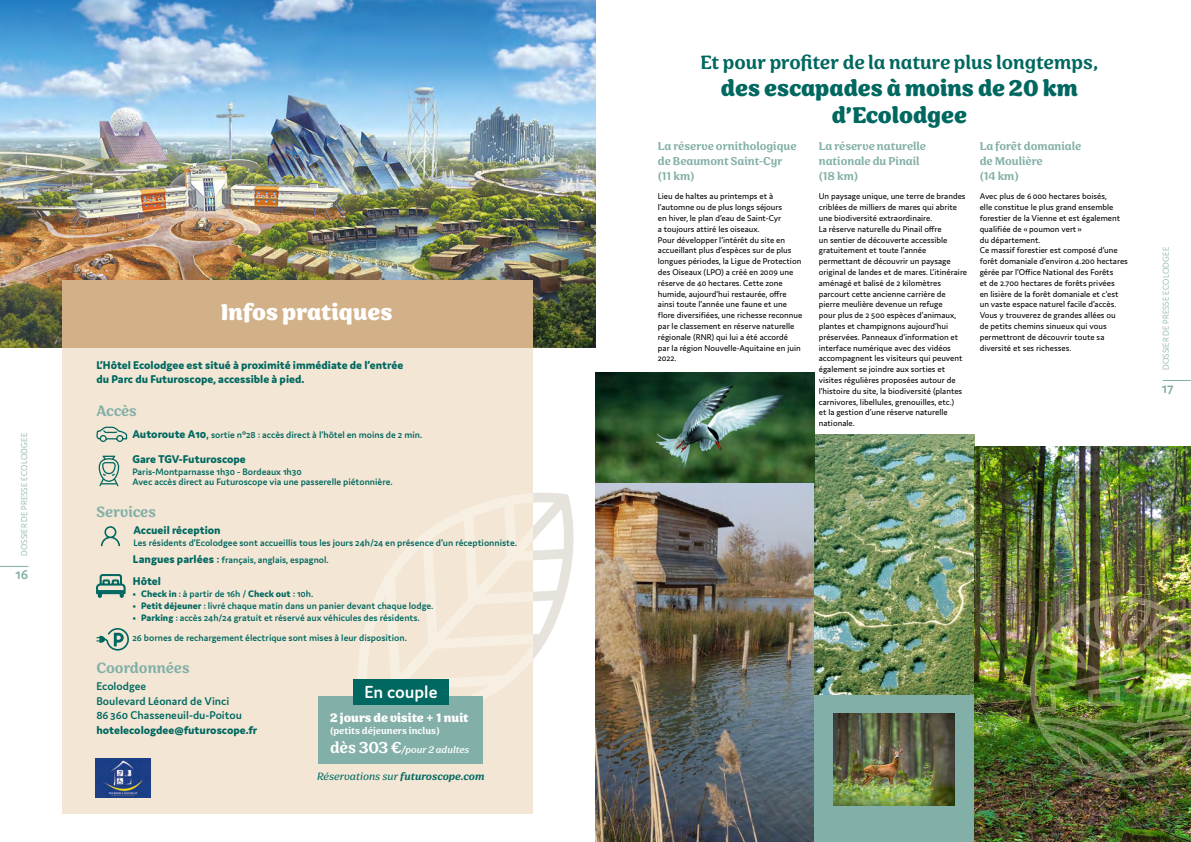
<style>
.page{position:relative;width:1191px;height:842px;background:#fff}
.page>*{position:absolute;margin:0;border:0;box-sizing:border-box;transform-origin:0 0}
.t1{font:700 26px/27px "Sirenia";color:#006860;text-align:center}
.t2{font:700 26px "Sirenia";color:#fff}
.t3{font:500 22px "Sirenia";color:#006860}
.t4{font:600 18.6px "Domus";color:#fff}
.t5{font:500 17px "Sirenia";color:#82afa7}
.t6{font:600 15px "Domus";color:#82afa7}
.t7{font:700 14px "Sirenia";color:#fff}
.t8{font:500 13px/15px "Sirenia";color:#82afa7}
.t9{font:800 12px/14.4px "Domus";color:#006860}
.t10{font:600 12px/14.4px "Domus";color:#006860}
.t11{font:italic 300 12px "Sirenia";color:#006860}
.t12{font:500 11px/19px "Sirenia";color:#fff}
.t13{font:600 10px/10px "Domus";color:#006860}
.t14{font:9px/10.8px "Domus";color:#000}
.t15{font:300 9px "Domus";color:#82afa7}
.s1{font-weight:800;font-size:12px}
.s2{font-size:12px}
.s3{font-weight:800}
.s4{font-size:18px}
.s5{font-weight:400;font-style:italic}
.s6{font-weight:500}
</style>
<div class="page">
<div style="left:62px;top:343px;width:471px;height:471px;background:#f3e6d5"></div>
<img style="left:0;top:0;width:595px;height:347px">
<div style="left:62px;top:280px;width:471px;height:67px;background:#d2b088"></div>
<img style="left:595px;top:373px;width:219px;height:469px">
<div style="left:814px;top:434px;width:160px;height:408px;background:#82afa7"></div>
<img style="left:814px;top:434px;width:160px;height:260px">
<img style="left:974px;top:447px;width:217px;height:395px">
<img style="left:833px;top:713px;width:121px;height:92px">
<svg style="left:352px;top:492px;width:222px;height:207px"></svg>
<svg style="left:1162px;top:380px;width:29px;height:1px"></svg>
<svg style="left:0;top:566px;width:28px;height:1px"></svg>
<img style="left:1029px;top:596px;width:162px;height:184px">
<svg style="left:97px;top:426px;width:31px;height:16px"></svg>
<svg style="left:98px;top:455px;width:22px;height:32px"></svg>
<svg style="left:101px;top:526px;width:19px;height:20px"></svg>
<svg style="left:96px;top:574px;width:29px;height:24px"></svg>
<svg style="left:96px;top:628px;width:33px;height:23px"></svg>
<div style="left:318px;top:697px;width:165px;height:67px;background:#82afa7"></div>
<div style="left:353px;top:679px;width:96px;height:26px;background:#006860"></div>
<img style="left:96px;top:759px;width:54px;height:38px">
<p class="t15" style="left:19px;top:556px;width:125px;rotate:-90deg">DOSSIER DE PRESSE ECOLODGEE</p>
<h3 class="t6" style="left:16px;top:566px;width:14px">16</h3>
<h1 class="t2" style="left:221px;top:297px;width:173px">Infos pratiques</h1>
<h3 class="t9" style="left:96px;top:358px;width:308px">L’Hôtel Ecolodgee est situé à proximité immédiate de l’entrée du Parc du Futuroscope, accessible à pied.</h3>
<h3 class="t5" style="left:96px;top:401px;width:42px">Accès</h3>
<p class="t13" style="left:132px;top:430px;width:291px"><span class="s1">Autoroute A10</span><span class="s2">,</span> sortie n°28 : accès direct à l’hôtel en moins de 2 min.</p>
<h3 class="t9" style="left:132px;top:452px;width:115px">Gare TGV-Futuroscope</h3>
<p class="t13" style="left:132px;top:466px;width:262px">Paris-Montparnasse 1h30 - Bordeaux 1h30<br>Avec accès direct au Futuroscope via une passerelle piétonnière.</p>
<h3 class="t5" style="left:96px;top:502px;width:61px">Services</h3>
<h3 class="t9" style="left:133px;top:522px;width:89px">Accueil réception</h3>
<p class="t13" style="left:133px;top:534px;width:386px;line-height:17.2px">Les résidents d’Ecolodgee sont accueillis tous les jours 24h/24 en présence d’un réceptionniste.<br><span class="s1">Langues parlées</span> <span class="s2">:</span> français, anglais, espagnol.</p>
<h3 class="t9" style="left:133px;top:573px;width:30px">Hôtel</h3>
<p class="t13" style="left:133px;top:588px;width:182px"><span class="s3">• Check in</span> : à partir de 16h / <span class="s3">Check out</span> : 10h.</p>
<p class="t13" style="left:133px;top:600px;width:302px"><span class="s3">• Petit déjeuner</span> : livré chaque matin dans un panier devant chaque lodge.</p>
<p class="t13" style="left:132px;top:607px;width:289px;line-height:20px"><span class="s3">• Parking</span> : accès 24h/24 gratuit et réservé aux véhicules des résidents.<br>26 bornes de rechargement électrique sont mises à leur disposition.</p>
<h3 class="t5" style="left:96px;top:658px;width:95px">Coordonnées</h3>
<h3 class="t10" style="left:96px;top:679px;width:147px">Ecolodgee<br>Boulevard Léonard de Vinci<br>86360 Chasseneuil-du-Poitou</h3>
<h3 class="t9" style="left:96px;top:722px;width:162px">hotelecologdee@futuroscope.fr</h3>
<h3 class="t4" style="left:364px;top:681px;width:75px">En couple</h3>
<h3 class="t7" style="left:330px;top:709px;width:140px">2 jours de visite + 1 nuit</h3>
<p class="t12" style="left:330px;top:721px;width:141px">(petits déjeuners inclus)<br><span class="s4">dès 303 €</span><span class="s5">/pour 2 adultes</span></p>
<h3 class="t11" style="left:317px;top:769px;width:169px">Réservations sur <span class="s6">futuroscope.com</span></h3>
<h2 class="t3" style="left:700px;top:50px;width:399px">Et pour profiter de la nature plus longtemps,</h2>
<h1 class="t1" style="left:721px;top:76px;width:358px">des escapades à moins de 20 km d’Ecolodgee</h1>
<h3 class="t8" style="left:658px;top:139px;width:140px">La réserve ornithologique de Beaumont Saint-Cyr (11 km)</h3>
<p class="t14" style="left:658px;top:191px;width:146px">Lieu de haltes au printemps et à l’automne ou de plus longs séjours<br>en hiver, le plan d’eau de Saint-Cyr<br>a toujours attiré les oiseaux.<br>Pour développer l’intérêt du site en accueillant plus d’espèces sur de plus longues périodes, la Ligue de Protection des Oiseaux (LPO) a créé en 2009 une réserve de 40 hectares. Cette zone humide, aujourd’hui restaurée, offre ainsi toute l’année une faune et une flore diversifiées, une richesse reconnue par le classement en réserve naturelle régionale (RNR) qui lui a été accordé<br>par la région Nouvelle-Aquitaine en juin 2022.</p>
<h3 class="t8" style="left:818px;top:139px;width:109px">La réserve naturelle nationale du Pinail (18 km)</h3>
<p class="t14" style="left:818px;top:191px;width:150px">Un paysage unique, une terre de brandes criblées de milliers de mares qui abrite une biodiversité extraordinaire.<br>La réserve naturelle du Pinail offre<br>un sentier de découverte accessible gratuitement et toute l’année permettant de découvrir un paysage original de landes et de mares. L’itinéraire aménagé et balisé de 2 kilomètres parcourt cette ancienne carrière de pierre meulière devenue un refuge<br>pour plus de 2 500 espèces d’animaux, plantes et champignons aujourd’hui préservées. Panneaux d’information et interface numérique avec des vidéos accompagnent les visiteurs qui peuvent également se joindre aux sorties et visites régulières proposées autour de l’histoire du site, la biodiversité (plantes carnivores, libellules, grenouilles, etc.)<br>et la gestion d’une réserve naturelle nationale.</p>
<h3 class="t8" style="left:979px;top:139px;width:103px">La forêt domaniale de Moulière<br>(14 km)</h3>
<p class="t14" style="left:979px;top:191px;width:150px">Avec plus de 6000 hectares boisés,<br>elle constitue le plus grand ensemble forestier de la Vienne et est également qualifiée de «poumon vert »<br>du département.<br>Ce massif forestier est composé d’une forêt domaniale d’environ 4.200 hectares gérée par l’Office National des Forêts<br>et de 2.700 hectares de forêts privées<br>en lisière de la forêt domaniale et c’est un vaste espace naturel facile d’accès.<br>Vous y trouverez de grandes allées ou<br>de petits chemins sinueux qui vous permettront de découvrir toute sa diversité et ses richesses.</p>
<p class="t15" style="left:1160px;top:370px;width:125px;rotate:-90deg">DOSSIER DE PRESSE ECOLODGEE</p>
<h3 class="t6" style="left:1161px;top:380px;width:13px">17</h3>
</div>
